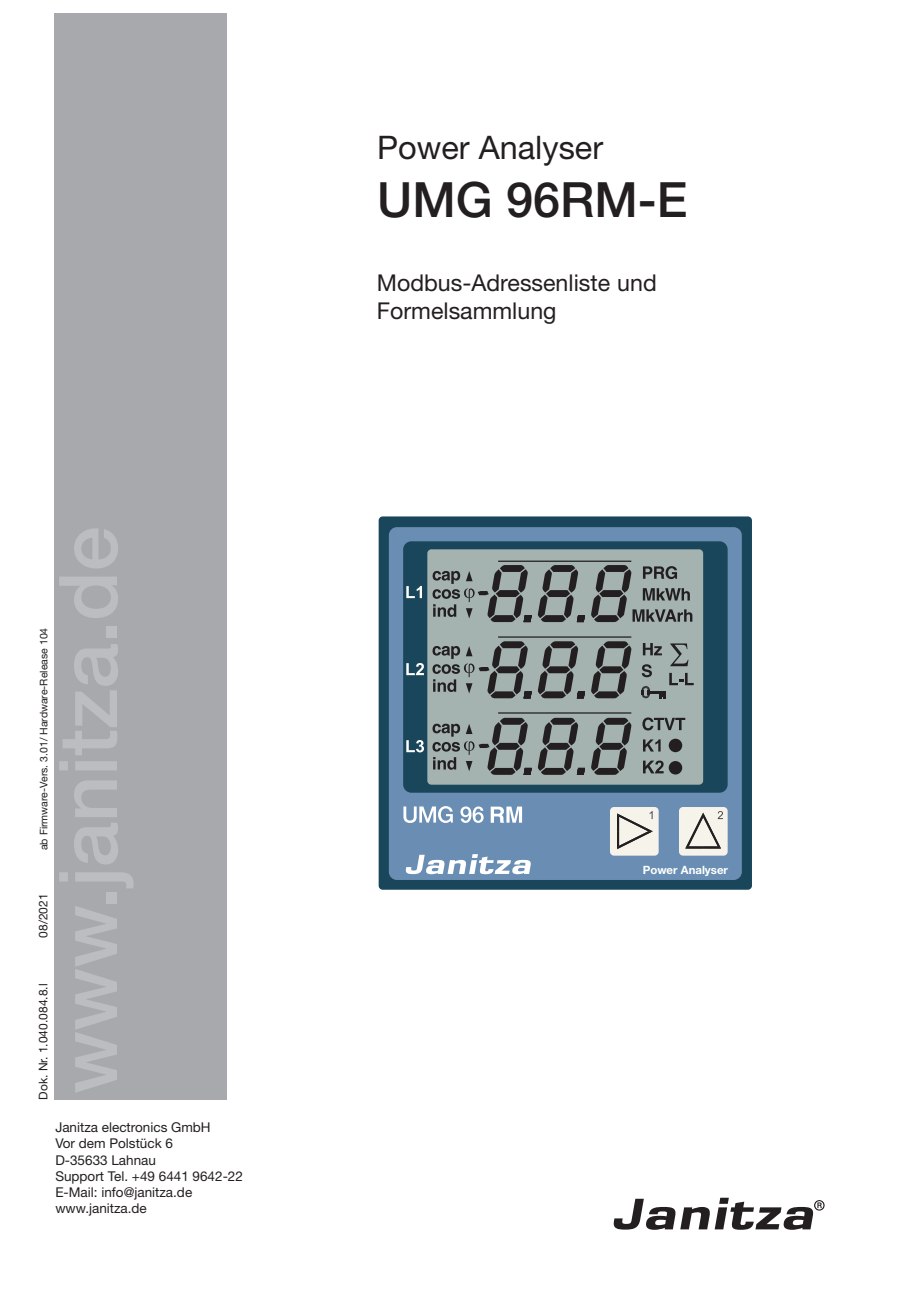
<style>
.page{position:relative;width:919px;height:1289px;background:#fff}
.page>*{position:absolute;margin:0;border:0;box-sizing:border-box;transform-origin:0 0}
.t1{font:500 48.6px "Helvetica Neue LT";color:#231f20}
.t2{font:32.4px "Helvetica Neue LT";color:#231f20}
._10_linksbündig{font:23.1px "Helvetica Neue LT";color:#231f20}
._8_linksbündig{font:13.5px "Helvetica Neue LT";color:#231f20}
._8_linksbündig-2{font:12px "Helvetica Neue LT";color:#231f20}
._8pt-Blocksatz{font:700 11.4px "Helvetica Neue LT";color:#fff}
._8_linksbündig-3{font:10.5px "Helvetica Neue LT";color:#231f20}
</style>
<div class="page">
<div style="left:54px;top:13px;width:172px;height:1086px;background:#a8a9ad"></div>
<svg style="left:613px;top:1197px;width:211px;height:32px"></svg>
<div style="left:378px;top:516px;width:374px;height:373px;background:#19465a;border-radius:4px"></div>
<div style="left:389px;top:527px;width:352px;height:353px;background:#6a8eb3;border-radius:8px"></div>
<div style="left:403px;top:541px;width:324px;height:251px;background:#19465a;border-radius:8px"></div>
<div style="left:427px;top:549px;width:276px;height:235px;background:#a4b3b0;border-radius:4px"></div>
<div style="left:610px;top:807px;width:48px;height:48px;background:#f6f3eb;border-radius:4px"></div>
<div style="left:679px;top:807px;width:48px;height:48px;background:#f6f3eb;border-radius:4px"></div>
<svg style="left:617px;top:811px;width:35px;height:38px"></svg>
<svg style="left:685px;top:811px;width:38px;height:37px"></svg>
<svg style="left:406px;top:586px;width:16px;height:12px"></svg>
<svg style="left:406px;top:663px;width:18px;height:12px"></svg>
<svg style="left:406px;top:740px;width:18px;height:12px"></svg>
<svg style="left:403px;top:806px;width:50px;height:17px"></svg>
<svg style="left:460px;top:806px;width:23px;height:16px"></svg>
<svg style="left:643px;top:739px;width:17px;height:12px"></svg>
<svg style="left:668px;top:738px;width:15px;height:15px"></svg>
<svg style="left:591px;top:641px;width:40px;height:57px"></svg>
<svg style="left:591px;top:717px;width:40px;height:57px"></svg>
<svg style="left:643px;top:760px;width:40px;height:15px"></svg>
<svg style="left:591px;top:565px;width:101px;height:57px"></svg>
<svg style="left:641px;top:643px;width:52px;height:55px"></svg>
<svg style="left:642px;top:717px;width:43px;height:13px"></svg>
<hr style="left:498px;top:560px;width:133px;height:2px;background:#231f20">
<hr style="left:498px;top:636px;width:133px;height:1px;background:#231f20">
<hr style="left:498px;top:712px;width:133px;height:1px;background:#231f20">
<svg style="left:432px;top:565px;width:99px;height:57px"></svg>
<svg style="left:538px;top:565px;width:47px;height:57px"></svg>
<svg style="left:432px;top:641px;width:99px;height:57px"></svg>
<svg style="left:538px;top:641px;width:47px;height:57px"></svg>
<svg style="left:432px;top:717px;width:99px;height:57px"></svg>
<svg style="left:538px;top:717px;width:47px;height:57px"></svg>
<svg style="left:405px;top:854px;width:126px;height:20px"></svg>
<svg style="left:490px;top:806px;width:32px;height:16px"></svg>
<p class="_8_linksbündig-3" style="left:37px;top:850px;width:224px;rotate:-90deg">ab Firmware-Vers. 3.01/ Hardware-Release 104</p>
<p class="_8_linksbündig-2" style="left:36px;top:937px;width:46px;rotate:-90deg">08/2021</p>
<p class="_8_linksbündig-2" style="left:36px;top:1099px;width:117px;rotate:-90deg">Dok. Nr. 1.040.084.8.l</p>
<p class="_8_linksbündig" style="left:55px;top:1119px;width:157px">Janitza electronics GmbH</p>
<p class="_8_linksbündig" style="left:55px;top:1135px;width:119px">Vor dem Polstück 6</p>
<p class="_8_linksbündig" style="left:55px;top:1151px;width:102px">D-35633 Lahnau</p>
<p class="_8_linksbündig" style="left:55px;top:1167px;width:189px">Support Tel. +49 6441 9642-22</p>
<p class="_8_linksbündig" style="left:55px;top:1184px;width:138px">E-Mail: info@janitza.de</p>
<p class="_8_linksbündig" style="left:55px;top:1200px;width:93px">www.janitza.de</p>
<p class="t2" style="left:377px;top:128px;width:227px">Power Analyser</p>
<p class="t1" style="left:377px;top:171px;width:312px">UMG 96RM-E</p>
<p class="_10_linksbündig" style="left:377px;top:269px;width:281px">Modbus-Adressenliste und</p>
<p class="_10_linksbündig" style="left:377px;top:297px;width:181px">Formelsammlung</p>
<p class="_8pt-Blocksatz" style="left:642px;top:863px;width:87px">Power Analyser</p>
</div>
